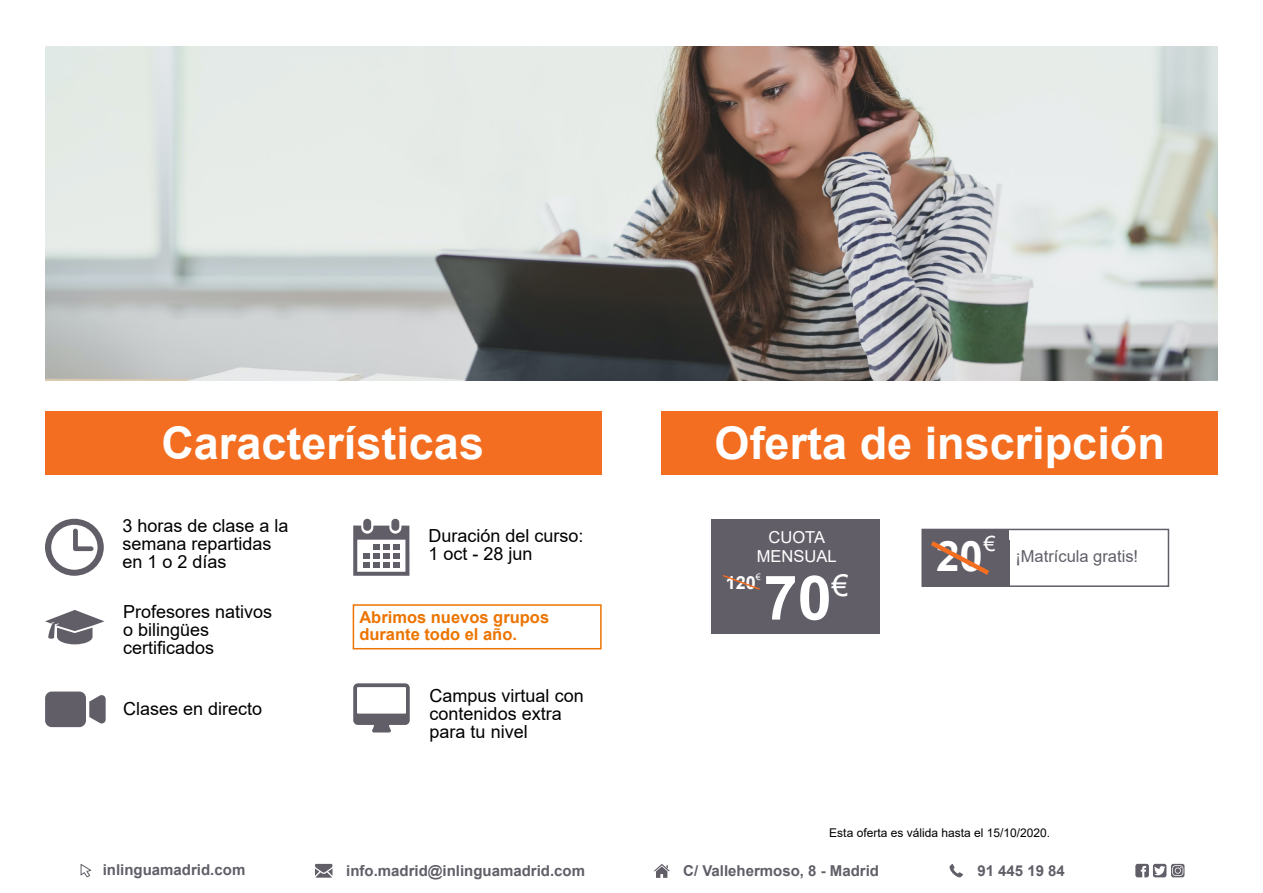
<style>
.page{position:relative;width:1263px;height:893px;background:#fff}
.page>*{position:absolute;margin:0;border:0;box-sizing:border-box;transform-origin:0 0}
.t1{font:700 61.5px "Arial";color:#fff}
.t2{font:700 45px "Arial";color:#fff}
.t3{font:700 42px "Arial";color:#fff}
.t4{font:30px "Arial";color:#fff}
.t5{font:21px "Arial";color:#fff}
.t6{font:18px/18px "Arial";color:#000}
.t7{font:700 18px "Arial";color:#fff}
.t8{font:700 16.5px/16.5px "Arial";color:#ec7400}
.t9{font:16.5px "Arial";color:#615e68}
.t10{font:16.5px/19.8px "Arial";color:#fff;text-align:center}
.t11{font:700 15px "Arial";color:#615e68}
.t12{font:12px "Arial";color:#000}
.t13{font:9px "Arial";color:#fff}
</style>
<div class="page">
<svg style="left:81px;top:864px;width:10px;height:13px"></svg>
<svg style="left:315px;top:864px;width:17px;height:14px"></svg>
<svg style="left:949px;top:864px;width:14px;height:13px"></svg>
<svg style="left:654px;top:864px;width:16px;height:14px"></svg>
<svg style="left:1135px;top:864px;width:31px;height:13px"></svg>
<svg style="left:1171px;top:864px;width:13px;height:13px"></svg>
<svg style="left:1172px;top:865px;width:11px;height:11px"></svg>
<svg style="left:45px;top:519px;width:59px;height:57px"></svg>
<div style="left:391px;top:519px;width:8px;height:12px;background:#615e68;border-radius:4px"></div>
<div style="left:363px;top:519px;width:8px;height:12px;background:#615e68;border-radius:4px"></div>
<svg style="left:353px;top:525px;width:56px;height:51px"></svg>
<div style="left:45px;top:412px;width:556px;height:63px;background:#f36e21"></div>
<img style="left:45px;top:46px;width:1173px;height:335px">
<div style="left:353px;top:604px;width:249px;height:45px;border:2px solid #ec7400"></div>
<svg style="left:45px;top:610px;width:60px;height:34px"></svg>
<div style="left:711px;top:519px;width:169px;height:114px;background:#615e68"></div>
<svg style="left:723px;top:575px;width:37px;height:15px"></svg>
<div style="left:661px;top:412px;width:557px;height:63px;background:#f36e21"></div>
<div style="left:921px;top:529px;width:248px;height:58px;background:#fff;border:2px solid #615e68"></div>
<div style="left:922px;top:530px;width:87px;height:56px;background:#615e68"></div>
<div style="left:922px;top:540px;width:87px;height:47px;background:#615e68"></div>
<svg style="left:931px;top:541px;width:58px;height:34px"></svg>
<svg style="left:353px;top:683px;width:57px;height:49px"></svg>
<div style="left:45px;top:691px;width:41px;height:36px;background:#615e68;border-radius:7px"></div>
<svg style="left:89px;top:695px;width:17px;height:29px"></svg>
<p class="t2" style="left:161px;top:412px;width:324px">Características</p>
<p class="t6" style="left:122px;top:517px;width:168px">3 horas de clase a la semana repartidas en 1 o 2 días</p>
<p class="t6" style="left:123px;top:602px;width:151px">Profesores nativos o bilingües certificados</p>
<p class="t6" style="left:123px;top:700px;width:141px">Clases en directo</p>
<p class="t6" style="left:428px;top:527px;width:157px">Duración del curso:</p>
<p class="t6" style="left:428px;top:545px;width:106px">1 oct - 28 jun</p>
<p class="t8" style="left:359px;top:610px;width:191px">Abrimos nuevos grupos durante todo el año.</p>
<p class="t6" style="left:430px;top:687px;width:156px">Campus virtual con contenidos extra para tu nivel</p>
<p class="t2" style="left:715px;top:412px;width:452px">Oferta de inscripción</p>
<p class="t10" style="left:757px;top:527px;width:81px">CUOTA<br>MENSUAL</p>
<p class="t1" style="left:763px;top:555px;width:70px">70</p>
<p class="t13" style="left:756px;top:571px;width:7px">€</p>
<p class="t7" style="left:726px;top:570px;width:32px">120</p>
<p class="t4" style="left:832px;top:564px;width:18px">€</p>
<p class="t3" style="left:936px;top:526px;width:48px">20</p>
<p class="t5" style="left:984px;top:529px;width:13px">€</p>
<p class="t9" style="left:1015px;top:545px;width:124px">¡Matrícula gratis!</p>
<p class="t12" style="left:829px;top:825px;width:222px">Esta oferta es válida hasta el 15/10/2020.</p>
<p class="t11" style="left:103px;top:859px;width:144px">inlinguamadrid.com</p>
<p class="t11" style="left:346px;top:860px;width:240px">info.madrid@inlinguamadrid.com</p>
<p class="t11" style="left:683px;top:860px;width:197px">C/ Vallehermoso, 8 - Madrid</p>
<p class="t11" style="left:977px;top:860px;width:89px">91 445 19 84</p>
</div>
